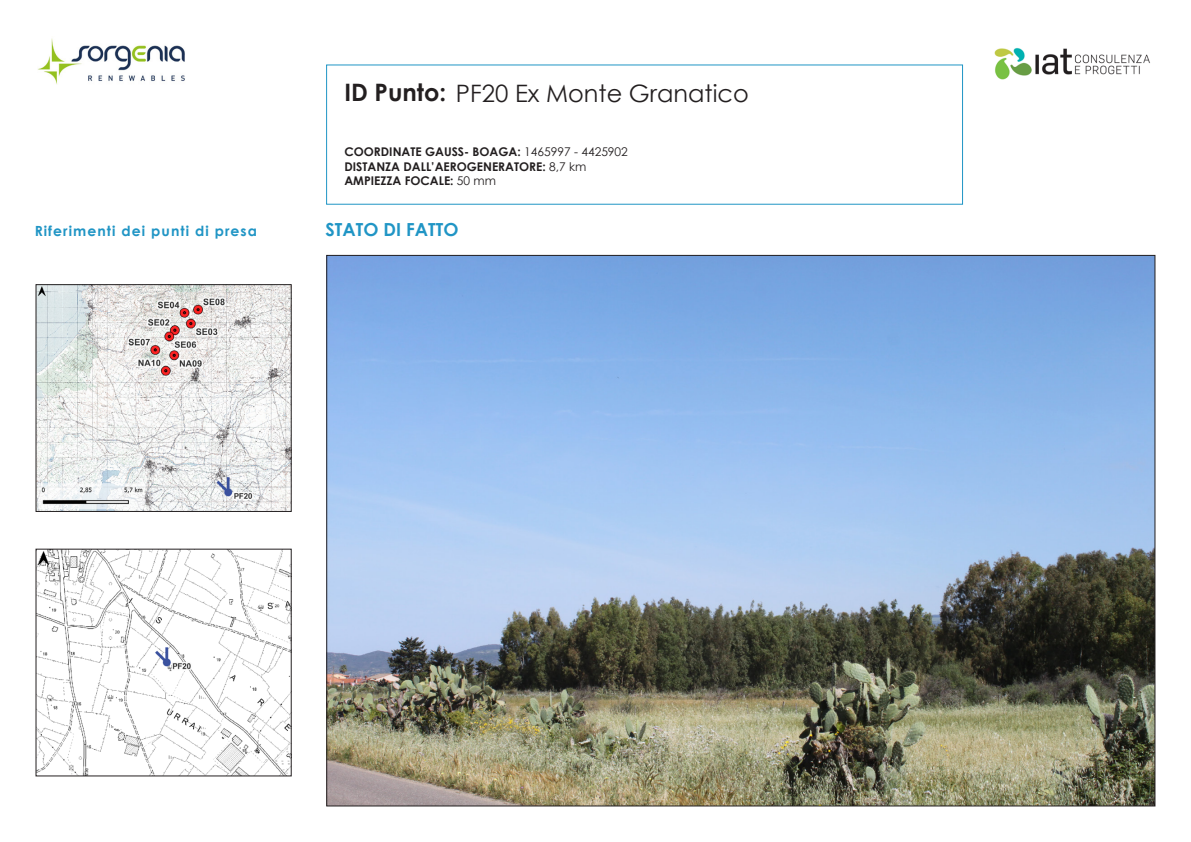
<style>
.page{position:relative;width:1191px;height:842px;background:#fff}
.page>*{position:absolute;margin:0;border:0;box-sizing:border-box;transform-origin:0 0}
.Titoli_PF{font:24px "Century Gothic";color:#231f20}
.t1{font:700 18px "Century Gothic";color:#2095c5}
.t2{font:700 14px "Century Gothic";letter-spacing:.075em;color:#2095c5}
.t3{font:700 12px "Century Gothic";color:#231f20}
.s1{font-weight:700}
.s2{font-weight:400}
</style>
<div class="page">
<img style="left:994px;top:47px;width:156px;height:33px">
<img style="left:38px;top:38px;width:147px;height:46px">
<img style="left:328px;top:257px;width:825px;height:547px">
<img style="left:38px;top:286px;width:252px;height:224px">
<div style="left:36px;top:284px;width:256px;height:228px;border:1px solid #231f20"></div>
<img style="left:38px;top:551px;width:252px;height:223px">
<p class="Titoli_PF" style="left:344px;top:76px;width:406px"><span class="s1">ID Punto:</span> PF20 Ex Monte Granatico</p>
<p class="t3" style="left:344px;top:143px;width:285px">COORDINATE GAUSS- BOAGA: <span class="s2">1465997 - 4425902</span></p>
<p class="t3" style="left:344px;top:157px;width:243px">DISTANZA DALL’AEROGENERATORE: <span class="s2">8,7 km</span></p>
<p class="t3" style="left:344px;top:172px;width:153px">AMPIEZZA FOCALE: <span class="s2">50 mm</span></p>
<p class="t2" style="left:35px;top:221px;width:224px">Riferimenti dei punti di presa</p>
<h2 class="t1" style="left:325px;top:216px;width:134px">STATO DI FATTO</h2>
</div>
